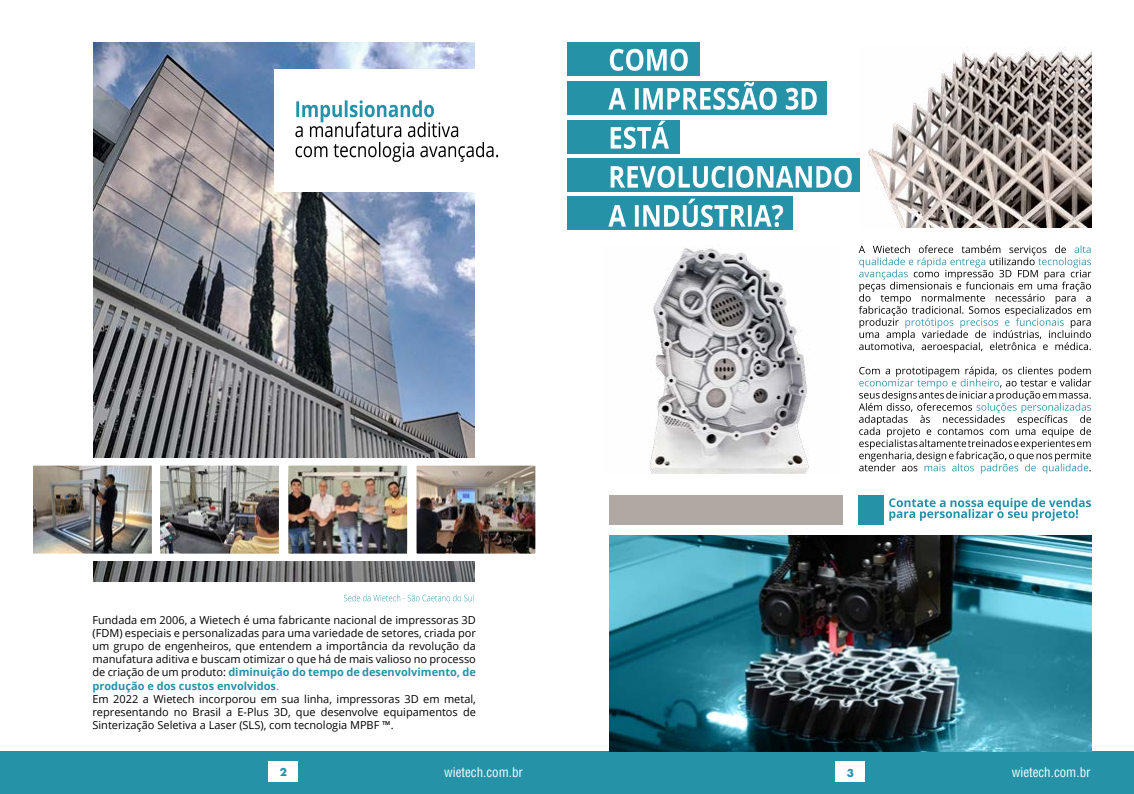
<style>
.page{position:relative;width:1134px;height:794px;background:#fff}
.page>*{position:absolute;margin:0;border:0;box-sizing:border-box;transform-origin:0 0}
.t1{font:condensed 13px "Helvetica";color:#fff}
.t2{font:700 12px "Futura PT";color:#2592a8}
.t3{font:11px/13.2px "Open Sans";color:#000}
.s1{font-weight:700;color:#2592a8}
.s2{color:#2592a8}
</style>
<div class="page">
<div style="left:0;top:751px;width:1134px;height:43px;background:#2592a8"></div>
<div style="left:269px;top:761px;width:29px;height:21px;background:#fff"></div>
<div style="left:836px;top:761px;width:29px;height:21px;background:#fff"></div>
<img style="left:94px;top:43px;width:380px;height:538px">
<div style="left:89px;top:458px;width:389px;height:102px;background:#fff"></div>
<img style="left:34px;top:466px;width:117px;height:86px">
<div style="left:30px;top:462px;width:125px;height:94px;border:3px solid #fff"></div>
<img style="left:161px;top:466px;width:117px;height:86px">
<div style="left:157px;top:462px;width:125px;height:94px;border:3px solid #fff"></div>
<img style="left:289px;top:466px;width:117px;height:86px">
<div style="left:285px;top:462px;width:125px;height:94px;border:3px solid #fff"></div>
<img style="left:417px;top:466px;width:117px;height:86px">
<div style="left:413px;top:462px;width:125px;height:94px;border:3px solid #fff"></div>
<div style="left:274px;top:69px;width:276px;height:123px;background:#fff"></div>
<svg style="left:295px;top:100px;width:203px;height:62px"></svg>
<svg style="left:344px;top:594px;width:129px;height:7px"></svg>
<div style="left:567px;top:158px;width:292px;height:34px;background:#2592a8"></div>
<div style="left:567px;top:196px;width:225px;height:34px;background:#2592a8"></div>
<div style="left:567px;top:120px;width:112px;height:34px;background:#2592a8"></div>
<div style="left:567px;top:81px;width:259px;height:34px;background:#2592a8"></div>
<div style="left:567px;top:43px;width:133px;height:33px;background:#2592a8"></div>
<img style="left:859px;top:46px;width:232px;height:182px">
<div style="left:859px;top:495px;width:25px;height:29px;background:#2592a8"></div>
<div style="left:609px;top:495px;width:234px;height:29px;background:#b0a8a2"></div>
<svg style="left:608px;top:199px;width:175px;height:28px"></svg>
<svg style="left:611px;top:166px;width:241px;height:22px"></svg>
<svg style="left:611px;top:121px;width:58px;height:28px"></svg>
<svg style="left:608px;top:82px;width:209px;height:28px"></svg>
<svg style="left:610px;top:49px;width:78px;height:22px"></svg>
<svg style="left:859px;top:366px;width:232px;height:108px"></svg>
<svg style="left:859px;top:245px;width:232px;height:107px"></svg>
<img style="left:650px;top:245px;width:159px;height:228px">
<svg style="left:889px;top:498px;width:202px;height:23px"></svg>
<img style="left:609px;top:536px;width:482px;height:215px">
<p class="t3" style="left:92px;top:612px;width:385px">Fundada em 2006, a Wietech é uma fabricante nacional de impressoras 3D (FDM) especiais e personalizadas para uma variedade de setores, criada por um grupo de engenheiros, que entendem a importância da revolução da manufatura aditiva e buscam otimizar o que há de mais valioso no processo de criação de um produto: <span class="s1">diminuição do tempo de desenvolvimento, de produção e dos custos envolvidos</span><span class="s2">.<br></span>Em 2022 a Wietech incorporou em sua linha, impressoras 3D em metal, representando no Brasil a E-Plus 3D, que desenvolve equipamentos de Sinterização Seletiva a Laser (SLS), com tecnologia MPBF ™.</p>
<p class="t2" style="left:280px;top:764px;width:9px">2</p>
<p class="t1" style="left:444px;top:763px;width:80px">wietech.com.br</p>
<p class="t2" style="left:847px;top:765px;width:9px">3</p>
<p class="t1" style="left:1012px;top:763px;width:80px">wietech.com.br</p>
</div>
